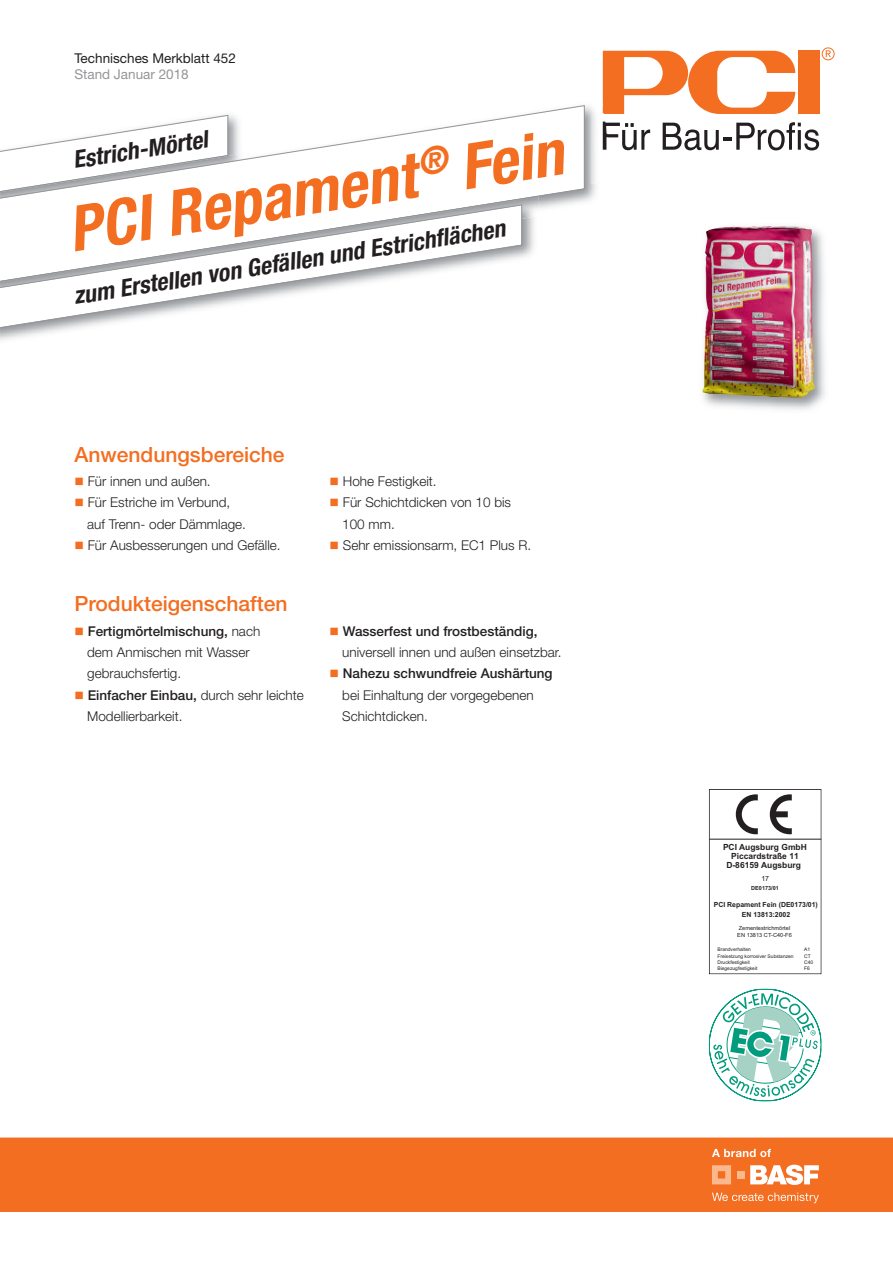
<style>
.page{position:relative;width:893px;height:1263px;background:#fff}
.page>*{position:absolute;margin:0;border:0;box-sizing:border-box;transform-origin:0 0}
.t1{font:italic 700 condensed 63px "Helvetica Neue LT Pro";color:#f36e21}
.t2{font:italic 700 condensed 24px "Helvetica Neue LT Pro";color:#231f20}
.t3{font:500 21px "Helvetica Neue LT Pro";color:#f36e21}
.t4{font:300 13.5px/21.3px "Helvetica Neue LT Pro";color:#231f20}
.t5{font:13.5px "Helvetica Neue LT Pro";color:#231f20}
.t6{font:13.5px "Helvetica Neue LT Pro";color:#939598}
.t7{font:700 8.4px/9.1px "Arial";color:#231f20;text-align:center}
.t8{font:700 7.05px/9.9px "Arial";color:#231f20;text-align:center}
.t9{font:7.05px "Arial";color:#231f20}
.t10{font:5.7px/6.8px "Arial";color:#231f20}
.t11{font:700 5.7px "Arial";color:#231f20}
.t12{font:4.95px "Arial";color:#231f20}
.s1{color:#f36e21}
.s2{font-weight:500}
</style>
<div class="page">
<div style="left:798px;top:51px;width:21px;height:63px;background:#f36e21"></div>
<svg style="left:603px;top:51px;width:192px;height:63px"></svg>
<svg style="left:618px;top:123px;width:32px;height:27px"></svg>
<svg style="left:663px;top:122px;width:156px;height:28px"></svg>
<svg style="left:822px;top:47px;width:13px;height:13px"></svg>
<img style="left:585px;top:99px;width:33px;height:103px">
<img style="left:591px;top:97px;width:24px;height:86px">
<img style="left:603px;top:106px;width:7px;height:44px">
<svg style="left:1px;top:105px;width:584px;height:104px"></svg>
<img style="left:703px;top:230px;width:122px;height:180px">
<img style="left:702px;top:226px;width:113px;height:172px">
<div style="left:0;top:1137px;width:893px;height:75px;background:#f36e21"></div>
<svg style="left:712px;top:1165px;width:19px;height:19px"></svg>
<div style="left:737px;top:1171px;width:7px;height:7px;background:#fab98c"></div>
<svg style="left:750px;top:1165px;width:69px;height:20px"></svg>
<svg style="left:712px;top:1192px;width:107px;height:11px"></svg>
<svg style="left:712px;top:1149px;width:59px;height:8px"></svg>
<img style="left:1px;top:196px;width:537px;height:64px">
<svg style="left:1px;top:204px;width:521px;height:126px"></svg>
<hr style="left:709px;top:839px;width:112px;height:1px;background:#231f20">
<svg style="left:736px;top:794px;width:22px;height:40px"></svg>
<svg style="left:770px;top:794px;width:22px;height:40px"></svg>
<svg style="left:709px;top:989px;width:112px;height:112px"></svg>
<p class="t5" style="left:74px;top:53px;width:163px">Technisches Merkblatt 452</p>
<p class="t6" style="left:74px;top:69px;width:116px">Stand Januar 2018</p>
<h2 class="t2" style="left:72px;top:151px;width:138px;rotate:-9deg">Estrich-Mörtel</h2>
<h1 class="t1" style="left:65px;top:207px;width:502px;rotate:-9deg">PCI Repament<sup>®</sup> Fein</h1>
<h2 class="t2" style="left:72px;top:287px;width:438px;rotate:-9deg">zum Erstellen von Gefällen und Estrichfl ächen</h2>
<h3 class="t3" style="left:74px;top:446px;width:212px">Anwendungsbereiche</h3>
<p class="t4" style="left:74px;top:472px;width:138px"><span class="s1">■</span> Für innen und außen.</p>
<p class="t4" style="left:87px;top:493px;width:160px;text-indent:-13px"><span class="s1">■</span> Für Estriche im Verbund, auf Trenn- oder Dämmlage.</p>
<p class="t4" style="left:74px;top:536px;width:208px"><span class="s1">■</span> Für Ausbesserungen und Gefälle.</p>
<h3 class="t3" style="left:74px;top:596px;width:215px">Produkteigenschaften</h3>
<p class="t4" style="left:87px;top:622px;width:175px;text-indent:-13px"><span class="s1">■</span> <span class="s2">Fertigmörtelmischung,</span> nach dem Anmischen mit Wasser gebrauchsfertig.</p>
<p class="t4" style="left:87px;top:685px;width:218px;text-indent:-13px"><span class="s1">■</span> <span class="s2">Einfacher Einbau,</span> durch sehr leichte<br>Modellierbarkeit.</p>
<p class="t4" style="left:330px;top:472px;width:109px"><span class="s1">■</span> Hohe Festigkeit.</p>
<p class="t4" style="left:342px;top:493px;width:170px;text-indent:-13px"><span class="s1">■</span> Für Schichtdicken von 10 bis<br>100 mm.</p>
<p class="t4" style="left:330px;top:536px;width:203px"><span class="s1">■</span> Sehr emissionsarm, EC1 Plus R.</p>
<p class="t4" style="left:342px;top:622px;width:221px;text-indent:-13px"><span class="s1">■</span> <span class="s2">Wasserfest und frostbeständig, </span>universell innen und außen einsetzbar.</p>
<p class="t4" style="left:342px;top:664px;width:212px;text-indent:-13px"><span class="s1">■</span> <span class="s2">Nahezu schwundfreie Aushärtung </span>bei Einhaltung der vorgegebenen<br>Schichtdicken.</p>
<p class="t7" style="left:723px;top:843px;width:85px">PCI Augsburg GmbH<br>Piccardstraße 11<br>D-86159 Augsburg</p>
<p class="t9" style="left:761px;top:874px;width:9px">17</p>
<p class="t11" style="left:751px;top:884px;width:29px">DE0173/01</p>
<p class="t8" style="left:714px;top:900px;width:106px">PCI Repament Fein (DE0173/01)<br>EN 13813:2002</p>
<p class="t10" style="left:737px;top:924px;width:56px">Zementestrichmörtel<br>EN 13813 CT-C40-F6</p>
<p class="t12" style="left:717px;top:946px;width:35px">Brandverhalten</p>
<p class="t12" style="left:804px;top:946px;width:8px">A1</p>
<p class="t12" style="left:717px;top:952px;width:78px">Freisetzung korrosiver Substanzen</p>
<p class="t12" style="left:804px;top:952px;width:8px">CT</p>
<p class="t12" style="left:717px;top:959px;width:34px">Druckfestigkeit</p>
<p class="t12" style="left:804px;top:959px;width:11px">C40</p>
<p class="t12" style="left:717px;top:965px;width:42px">Biegezugfestigkeit</p>
<p class="t12" style="left:804px;top:965px;width:7px">F6</p>
</div>
